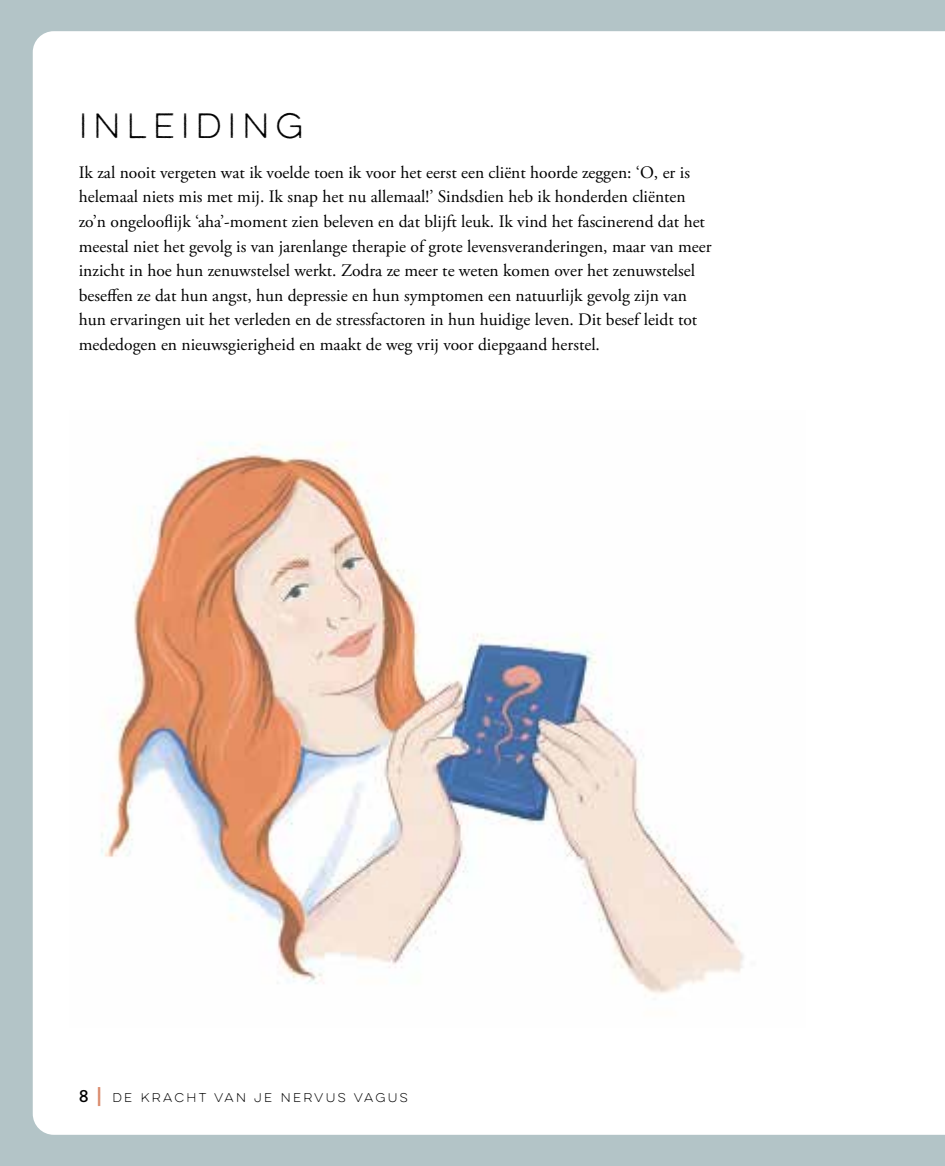
<style>
.page{position:relative;width:945px;height:1166px;background:#b3c4c7}
.page>*{position:absolute;margin:0;border:0;box-sizing:border-box;transform-origin:0 0}
.t1{font:31.5px "Lulo One";letter-spacing:-.02em;color:#000}
.t2{font:17.5px/24.5px "Adobe Garamond Pro";color:#000}
.t3{font:11.38px "Lulo One";color:#000}
.s1{font-family:"Brandon Grotesque";font-weight:500;font-size:17.5px}
.s2{font-weight:700;font-size:16.45px;color:#da8a6b}
</style>
<div class="page">
<div style="left:33px;top:31px;width:912px;height:1103px;background:#fff"></div>
<img style="left:69px;top:411px;width:736px;height:616px">
<h1 class="t1" style="left:79px;top:104px;width:232px">INLEIDING</h1>
<p class="t2" style="left:79px;top:161px;width:634px">Ik zal nooit vergeten wat ik voelde toen ik voor het eerst een cliënt hoorde zeggen: ‘O, er is helemaal niets mis met mij. Ik snap het nu allemaal!’ Sindsdien heb ik honderden cliënten zo’n ongelooflijk ‘aha’-moment zien beleven en dat blijft leuk. Ik vind het fascinerend dat het meestal niet het gevolg is van jarenlange therapie of grote levensveranderingen, maar van meer inzicht in hoe hun zenuwstelsel werkt. Zodra ze meer te weten komen over het zenuwstelsel beseffen ze dat hun angst, hun depressie en hun symptomen een natuurlijk gevolg zijn van hun ervaringen uit het verleden en de stressfactoren in hun huidige leven. Dit besef leidt tot mededogen en nieuwsgierigheid en maakt de weg vrij voor diepgaand herstel.</p>
<p class="t3" style="left:79px;top:1089px;width:333px"><span class="s1">8</span> <span class="s2">|</span> DE KRACHT VAN JE NERVUS VAGUS</p>
</div>
